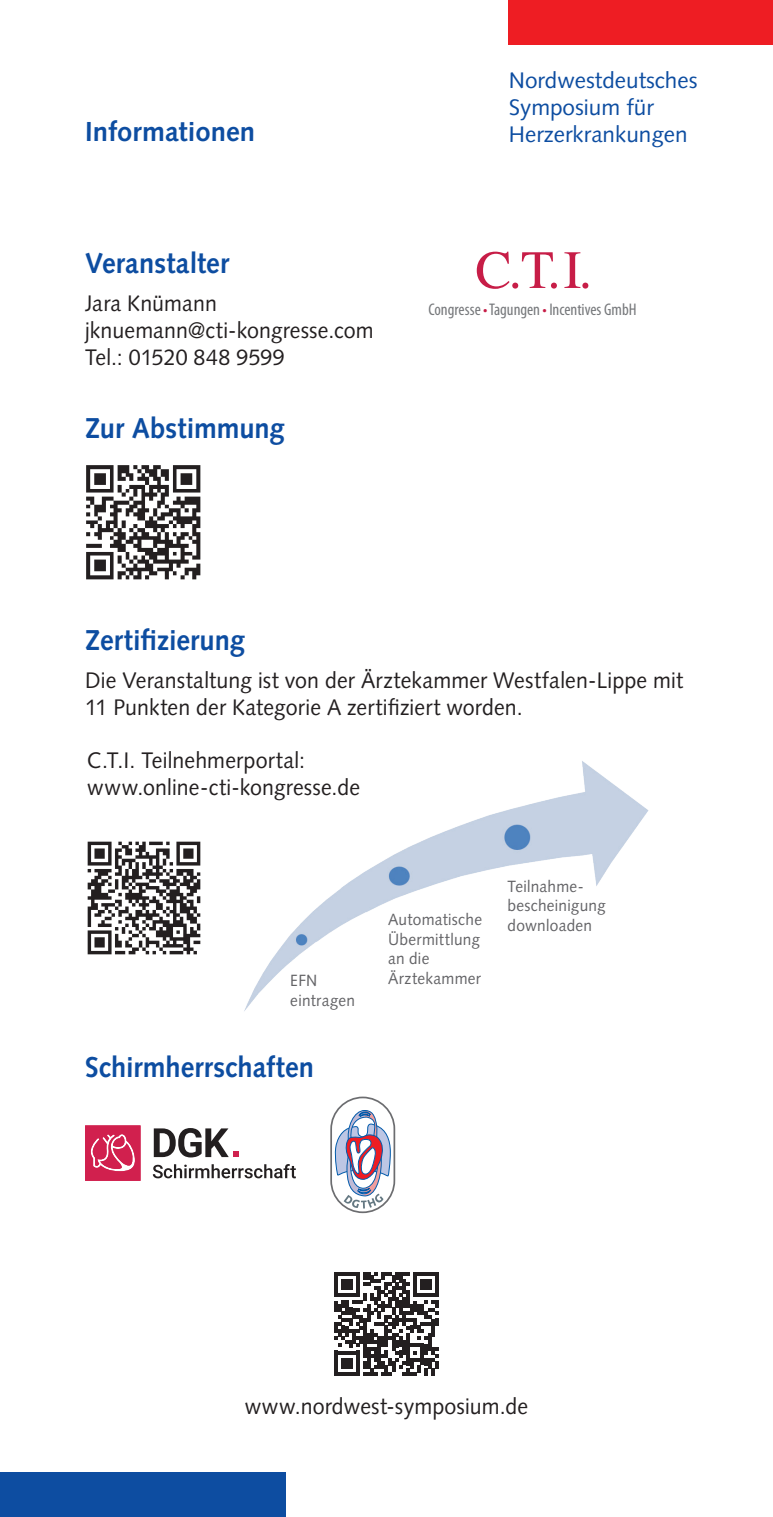
<style>
.page{position:relative;width:773px;height:1517px;background:#fff}
.page>*{position:absolute;margin:0;border:0;box-sizing:border-box;transform-origin:0 0}
.t1{font:700 28.75px "Syntax LT Std";color:#0d4da1;scale:.95 1}
.t2{font:700 27.5px "Syntax LT Std";color:#0d4da1}
.t3{font:22.5px/27px "Syntax LT Std";letter-spacing:.005em;color:#231f20;scale:.95 1}
.t4{font:22.5px/27px "Syntax LT Std";color:#0d4da1}
.t5{font:condensed 17px "Myriad Pro";letter-spacing:-.005em;color:#76787b}
.t6{font:16.25px/19.5px "Syntax LT Std";letter-spacing:.015em;color:#636366;scale:.95 1}
.s1{color:#c71d47}
</style>
<div class="page">
<div style="left:0;top:1472px;width:285px;height:45px;background:#0d4da1"></div>
<svg style="left:334px;top:1272px;width:104px;height:104px"></svg>
<svg style="left:476px;top:252px;width:81px;height:37px"></svg>
<svg style="left:564px;top:252px;width:24px;height:37px"></svg>
<div style="left:508px;top:0;width:264px;height:44px;background:#ee1d23"></div>
<svg style="left:153px;top:1164px;width:143px;height:14px"></svg>
<svg style="left:154px;top:1128px;width:84px;height:29px"></svg>
<svg style="left:85px;top:1125px;width:55px;height:55px;background:#d73e65"></svg>
<div style="left:330px;top:1096px;width:65px;height:117px;border:2px solid #6c6d70;border-radius:32px"></div>
<svg style="left:334px;top:1109px;width:57px;height:99px"></svg>
<img style="left:244px;top:761px;width:405px;height:250px">
<img style="left:87px;top:841px;width:114px;height:114px">
<img style="left:86px;top:465px;width:115px;height:115px">
<p class="t2" style="left:85px;top:116px;width:172px">Informationen</p>
<p class="t1" style="left:85px;top:247px;width:153px">Veranstalter</p>
<p class="t3" style="left:85px;top:290px;width:305px">Jara Knümann jknuemann@cti-kongresse.com<br>Tel.: 01520 848 9599</p>
<p class="t1" style="left:85px;top:412px;width:211px">Zur Abstimmung</p>
<p class="t4" style="left:508px;top:67px;width:190px">Nordwestdeutsches<br>Symposium für<br>Herzerkrankungen</p>
<p class="t5" style="left:428px;top:299px;width:210px">Congresse <span class="s1">•</span>Tagungen <span class="s1">•</span> Incentives GmbH</p>
<p class="t1" style="left:85px;top:624px;width:170px">Zertifizierung</p>
<p class="t3" style="left:85px;top:666px;width:631px">Die Veranstaltung ist von der Ärztekammer Westfalen-Lippe mit<br>11 Punkten der Kategorie A zertifiziert worden.</p>
<p class="t3" style="left:87px;top:746px;width:289px">C.T.I. Teilnehmerportal: www.online-cti-kongresse.de</p>
<p class="t6" style="left:290px;top:971px;width:70px">EFN eintragen</p>
<p class="t1" style="left:85px;top:1051px;width:242px">Schirmherrschaften</p>
<p class="t6" style="left:388px;top:910px;width:100px">Automatische<br>Übermittlung an die<br>Ärztekammer</p>
<p class="t6" style="left:507px;top:876px;width:105px">Teilnahme&shy;bescheinigung downloaden</p>
<p class="t3" style="left:245px;top:1392px;width:300px">www.nordwest-symposium.de</p>
</div>
